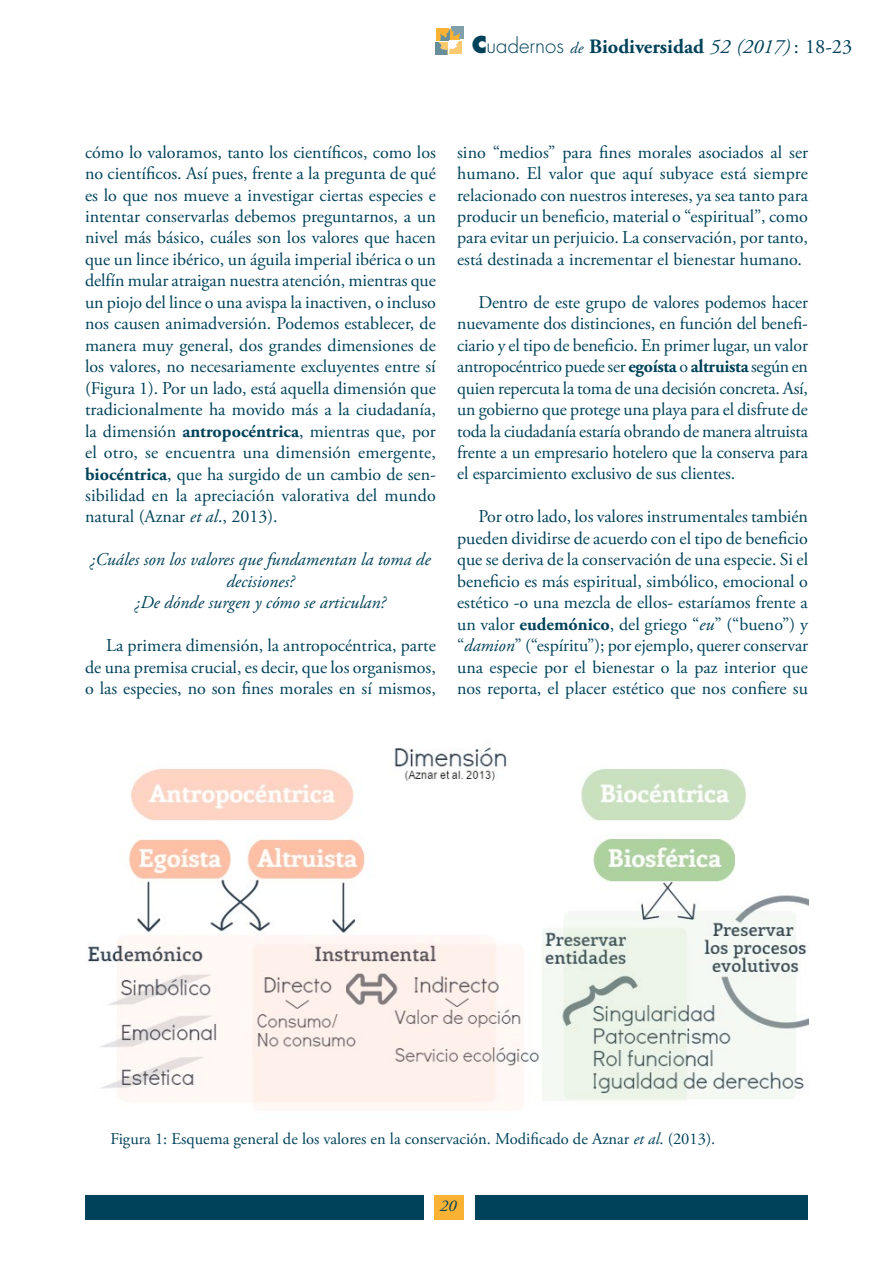
<style>
.page{position:relative;width:893px;height:1263px;background:#fff}
.page>*{position:absolute;margin:0;border:0;box-sizing:border-box;transform-origin:0 0}
.t1{font:700 20.4px "Adobe Garamond Pro";color:#004259}
.t2{font:18px/21.5px "Adobe Garamond Pro";color:#004259;text-align:justify}
.t3{font:italic 18px/21.5px "Adobe Garamond Pro";color:#004259;text-align:center}
.t4{font:16.5px "Adobe Garamond Pro";color:#004259}
.t5{font:italic 16.5px "Adobe Garamond Pro";color:#004259}
.s1{font-family:"Futura";font-weight:800;font-size:22.65px}
.s2{font-family:"Futura";font-weight:300}
.s3{font-weight:400;font-style:italic;font-size:15.9px}
.s4{font-weight:400;font-style:italic}
.s5{font-weight:400}
.s6{font-weight:700}
.s7{font-style:italic}
</style>
<div class="page">
<div style="left:437px;top:28px;width:12px;height:13px;background:#f9b233"></div>
<div style="left:451px;top:27px;width:12px;height:12px;background:#80a0ac"></div>
<div style="left:435px;top:42px;width:13px;height:13px;background:#668e9b"></div>
<div style="left:449px;top:41px;width:13px;height:12px;background:#fbc970"></div>
<svg style="left:438px;top:27px;width:22px;height:28px"></svg>
<div style="left:85px;top:1195px;width:338px;height:25px;background:#004259"></div>
<div style="left:475px;top:1195px;width:332px;height:25px;background:#004259"></div>
<div style="left:434px;top:1195px;width:30px;height:25px;background:#f9b233"></div>
<img style="left:88px;top:747px;width:721px;height:363px">
<p class="t1" style="left:472px;top:34px;width:382px"><span class="s1">C</span><span class="s2">uadernos</span> <span class="s3">de</span> Biodiversidad <span class="s4">52 (2017)</span> <span class="s5">: 18-23</span></p>
<p class="t2" style="left:85px;top:142px;width:352px">cómo lo valoramos, tanto los científicos, como los no científicos. Así pues, frente a la pregunta de qué es lo que nos mueve a investigar ciertas especies e intentar conservarlas debemos preguntarnos, a un nivel más básico, cuáles son los valores que hacen que un lince ibérico, un águila imperial ibérica o un delfín mular atraigan nuestra atención, mientras que un piojo del lince o una avispa la inactiven, o incluso nos causen animadversión. Podemos establecer, de manera muy general, dos grandes dimensiones de los valores, no necesariamente excluyentes entre sí (Figura 1). Por un lado, está aquella dimensión que tradicionalmente ha movido más a la ciudadanía, la dimensión <span class="s6">antropocéntrica</span>, mientras que, por el otro, se encuentra una dimensión emergente, <span class="s6">biocéntrica</span>, que ha surgido de un cambio de sen&shy;sibilidad en la apreciación valorativa del mundo natural (Aznar <span class="s7">et al</span>., 2013).</p>
<p class="t3" style="left:90px;top:549px;width:342px">¿Cuáles son los valores que fundamentan la toma de decisiones?<br>¿De dónde surgen y cómo se articulan?</p>
<p class="t2" style="left:85px;top:635px;width:352px;text-indent:21px">La primera dimensión, la antropocéntrica, parte de una premisa crucial, es decir, que los organismos, o las especies, no son fines morales en sí mismos,</p>
<p class="t2" style="left:457px;top:142px;width:353px">sino “medios” para fines morales asociados al ser humano. El valor que aquí subyace está siempre relacionado con nuestros intereses, ya sea tanto para producir un beneficio, material o “espiritual”, como para evitar un perjuicio. La conservación, por tanto, está destinada a incrementar el bienestar humano.</p>
<p class="t2" style="left:457px;top:292px;width:352px;text-indent:21px">Dentro de este grupo de valores podemos hacer nuevamente dos distinciones, en función del benefi&shy;ciario y el tipo de beneficio. En primer lugar, un valor antropocéntrico puede ser <span class="s6">egoísta</span> o <span class="s6">altruista</span> según en quien repercuta la toma de una decisión concreta. Así, un gobierno que protege una playa para el disfrute de toda la ciudadanía estaría obrando de manera altruista frente a un empresario hotelero que la conserva para el esparcimiento exclusivo de sus clientes.</p>
<p class="t2" style="left:457px;top:506px;width:353px;text-indent:21px">Por otro lado, los valores instrumentales también pueden dividirse de acuerdo con el tipo de beneficio que se deriva de la conservación de una especie. Si el beneficio es más espiritual, simbólico, emocional o estético -o una mezcla de ellos- estaríamos frente a un valor <span class="s6">eudemónico</span>, del griego “<span class="s7">eu</span>” (“bueno”) y “<span class="s7">damion</span>” (“espíritu”); por ejemplo, querer conservar una especie por el bienestar o la paz interior que nos reporta, el placer estético que nos confiere su</p>
<p class="t4" style="left:110px;top:1129px;width:606px">Figura 1: Esquema general de los valores en la conservación. Modificado de Aznar <span class="s7">et al</span>. (2013).</p>
<p class="t5" style="left:440px;top:1195px;width:18px">20</p>
</div>
